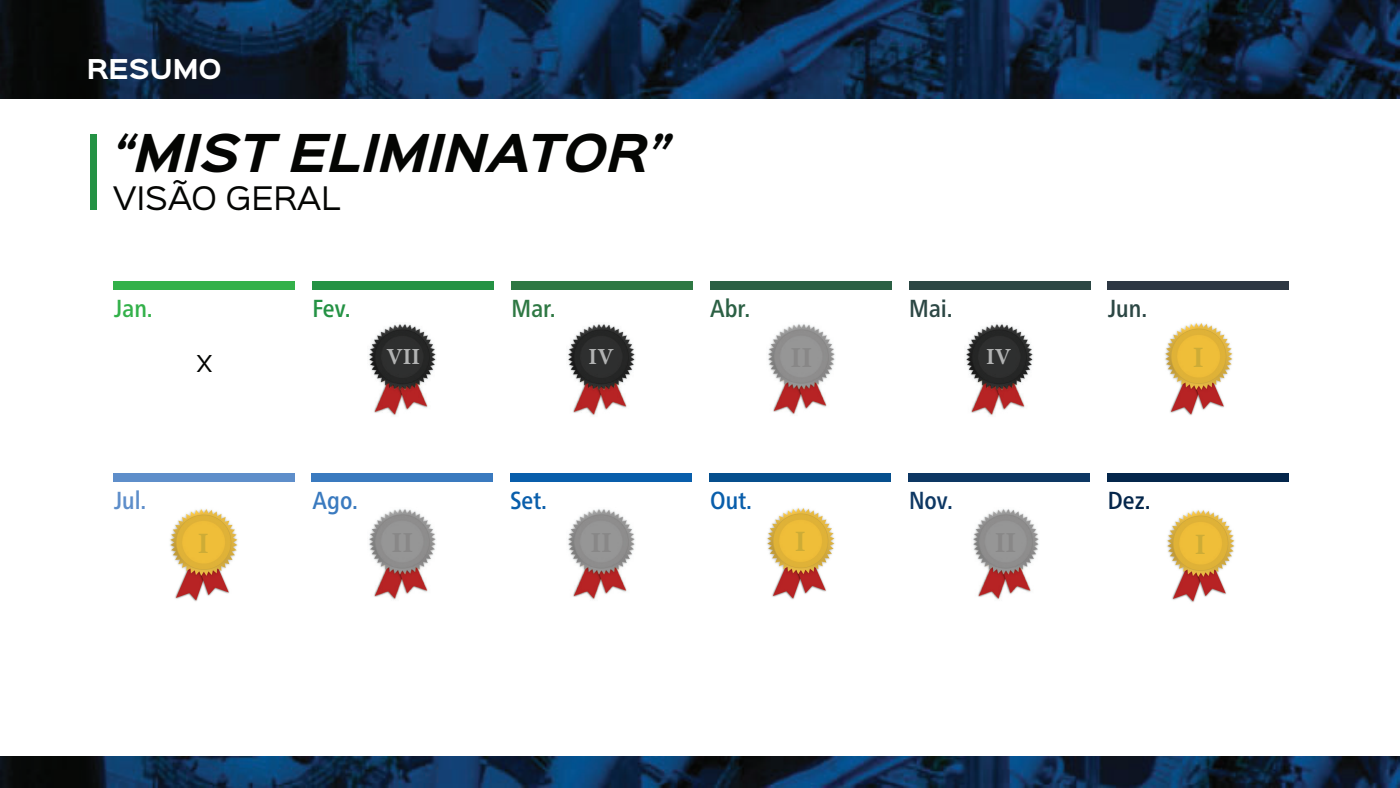
<style>
.page{position:relative;width:1400px;height:788px;background:#fff}
.page>*{position:absolute;margin:0;border:0;box-sizing:border-box;transform-origin:0 0}
.t1{font:italic 700 46.99px "Sinkin Sans 700";color:#040503}
.t2{font:700 29.57px "Minion Pro";color:#cdac36}
.t3{font:29.22px "Sinkin Sans 400";color:#040503}
.t4{font:500 condensed 24.59px "Frutiger Neue LT Pro";color:#2c4744}
.t5{font:500 condensed 24.59px "Frutiger Neue LT Pro";color:#095eab}
.t6{font:700 24.59px "Sinkin Sans 700";color:#fff}
.t7{font:500 condensed 24.59px "Frutiger Neue LT Pro";color:#33b14a}
.t8{font:500 condensed 24.59px "Frutiger Neue LT Pro";color:#249244}
.t9{font:500 condensed 24.59px "Frutiger Neue LT Pro";color:#2e7843}
.t10{font:500 condensed 24.59px "Frutiger Neue LT Pro";color:#2b6044}
.t11{font:500 condensed 24.59px "Frutiger Neue LT Pro";color:#5e8eca}
.t12{font:500 condensed 24.59px "Frutiger Neue LT Pro";color:#3a7abf}
.t13{font:500 condensed 24.59px "Frutiger Neue LT Pro";color:#0d3763}
.t14{font:500 condensed 24.59px "Frutiger Neue LT Pro";color:#04264b}
.t15{font:700 23.01px "Minion Pro";color:#b2b3b3}
.t16{font:21px "Sinkin Sans 400";color:#040503}
</style>
<div class="page">
<img style="left:0;top:756px;width:1400px;height:31px">
<img style="left:0;top:0;width:1400px;height:98px">
<img style="left:767px;top:508px;width:68px;height:92px">
<img style="left:568px;top:509px;width:67px;height:91px">
<img style="left:369px;top:509px;width:67px;height:91px">
<img style="left:170px;top:509px;width:68px;height:93px">
<div style="left:90px;top:134px;width:7px;height:76px;background:#249244"></div>
<div style="left:114px;top:282px;width:181px;height:8px;background:#33b14a"></div>
<div style="left:313px;top:282px;width:181px;height:8px;background:#249244"></div>
<div style="left:511px;top:282px;width:182px;height:8px;background:#2e7843"></div>
<div style="left:710px;top:282px;width:181px;height:8px;background:#2b6044"></div>
<div style="left:909px;top:282px;width:181px;height:8px;background:#2c4744"></div>
<div style="left:1108px;top:282px;width:181px;height:8px;background:#2d3743"></div>
<div style="left:113px;top:473px;width:181px;height:8px;background:#5e8eca"></div>
<div style="left:312px;top:473px;width:181px;height:8px;background:#3a7abf"></div>
<div style="left:511px;top:473px;width:181px;height:8px;background:#095eab"></div>
<div style="left:709px;top:473px;width:182px;height:8px;background:#064f8d"></div>
<div style="left:908px;top:473px;width:181px;height:8px;background:#0d3763"></div>
<div style="left:1107px;top:473px;width:181px;height:8px;background:#04264b"></div>
<img style="left:369px;top:324px;width:67px;height:92px">
<img style="left:568px;top:324px;width:67px;height:92px">
<img style="left:768px;top:324px;width:67px;height:91px">
<img style="left:966px;top:324px;width:67px;height:92px">
<img style="left:1165px;top:323px;width:68px;height:93px">
<img style="left:973px;top:509px;width:66px;height:91px">
<img style="left:1167px;top:510px;width:68px;height:93px">
<p class="t6" style="left:87px;top:56px;width:137px">RESUMO</p>
<p class="t1" style="left:113px;top:129px;width:558px">“MIST ELIMINATOR”</p>
<p class="t3" style="left:113px;top:173px;width:229px">VISÃO GERAL</p>
<p class="t7" style="left:114px;top:293px;width:40px">Jan.</p>
<p class="t8" style="left:313px;top:293px;width:40px">Fev.</p>
<p class="t9" style="left:511px;top:293px;width:46px">Mar.</p>
<p class="t10" style="left:710px;top:293px;width:41px">Abr.</p>
<p class="t4" style="left:909px;top:293px;width:45px">Mai.</p>
<p class="t4" style="left:1108px;top:293px;width:41px">Jun.</p>
<p class="t16" style="left:196px;top:346px;width:18px">X</p>
<p class="t15" style="left:386px;top:340px;width:35px">VII</p>
<p class="t15" style="left:589px;top:340px;width:27px">IV</p>
<p class="t15" style="left:986px;top:341px;width:27px">IV</p>
<p class="t2" style="left:1193px;top:337px;width:13px">I</p>
<p class="t11" style="left:114px;top:485px;width:34px">Jul.</p>
<p class="t12" style="left:313px;top:485px;width:47px">Ago.</p>
<p class="t5" style="left:510px;top:485px;width:38px">Set.</p>
<p class="t5" style="left:710px;top:485px;width:43px">Out.</p>
<p class="t13" style="left:909px;top:485px;width:45px">Nov.</p>
<p class="t14" style="left:1108px;top:485px;width:44px">Dez.</p>
<p class="t2" style="left:198px;top:522px;width:13px">I</p>
<p class="t2" style="left:795px;top:521px;width:13px">I</p>
<p class="t2" style="left:1195px;top:523px;width:13px">I</p>
</div>
